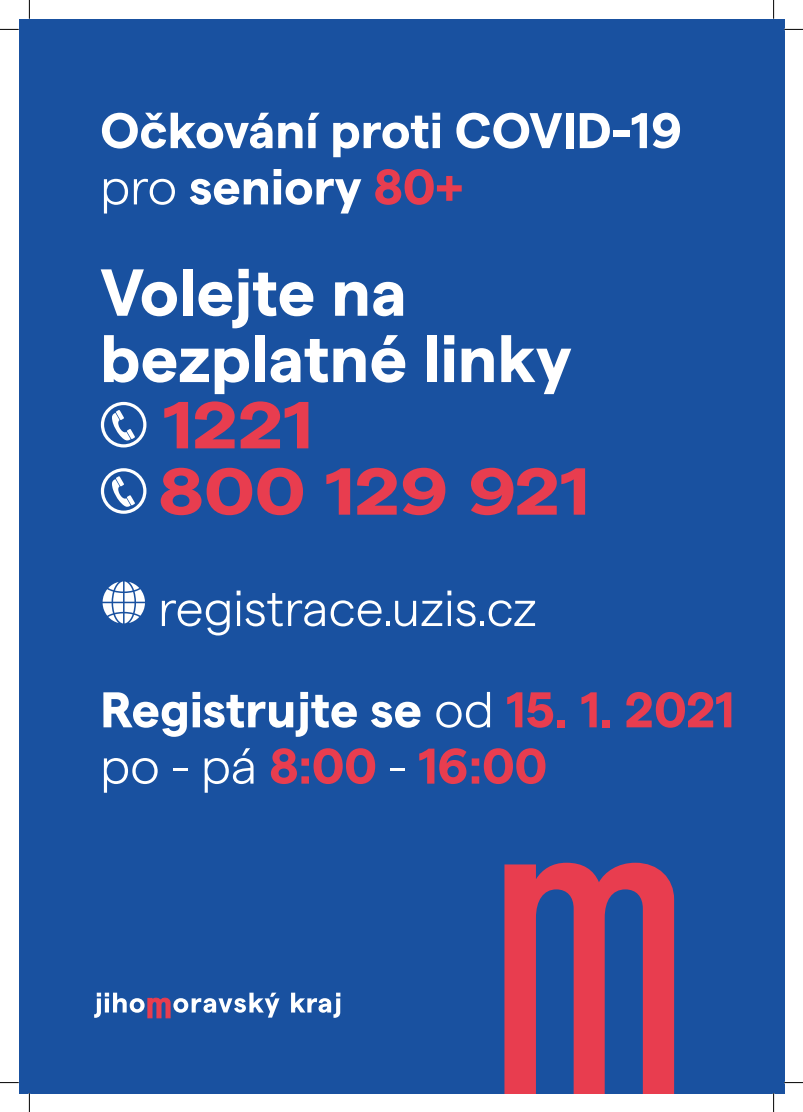
<style>
.page{position:relative;width:803px;height:1112px;background:#fff}
.page>*{position:absolute;margin:0;border:0;box-sizing:border-box;transform-origin:0 0}
.t1{font:700 66.25px/66.2px "Matter SQ";color:#fff}
.t2{font:700 66.25px/66.2px "Matter SQ";color:#e83d4f;scale:1.18 1}
.t3{font:300 50px/101.2px "Matter SQ";color:#fff}
.t4{font:700 50px/56.2px "Matter SQ";color:#fff}
.t5{font:700 50px "Matter SQ";color:#e83d4f}
.s1{font-weight:300}
.s2{color:#e83d4f}
.s3{font-weight:700}
.s4{font-weight:700;color:#e83d4f}
.s5{font-weight:300;color:#fff}
</style>
<div class="page">
<div style="left:19px;top:19px;width:765px;height:1073px;background:#1951a0"></div>
<svg style="left:504px;top:862px;width:170px;height:230px;fill:#e83d4f"></svg>
<svg style="left:94px;top:992px;width:185px;height:25px"></svg>
<svg style="left:291px;top:992px;width:49px;height:25px"></svg>
<svg style="left:100px;top:401px;width:47px;height:47px"></svg>
<div style="left:101px;top:402px;width:45px;height:45px;border:3px solid #fff;border-radius:50%"></div>
<svg style="left:112px;top:410px;width:23px;height:31px"></svg>
<svg style="left:100px;top:468px;width:47px;height:46px"></svg>
<div style="left:101px;top:468px;width:45px;height:45px;border:3px solid #fff;border-radius:50%"></div>
<svg style="left:112px;top:476px;width:23px;height:31px"></svg>
<svg style="left:103px;top:581px;width:42px;height:42px"></svg>
<svg style="left:0;top:29px;width:19px;height:1px"></svg>
<svg style="left:784px;top:29px;width:19px;height:1px"></svg>
<svg style="left:0;top:1082px;width:19px;height:1px"></svg>
<svg style="left:784px;top:1081px;width:19px;height:2px"></svg>
<svg style="left:29px;top:0;width:1px;height:19px"></svg>
<svg style="left:29px;top:1092px;width:1px;height:19px"></svg>
<svg style="left:773px;top:0;width:1px;height:19px"></svg>
<svg style="left:773px;top:1092px;width:1px;height:19px"></svg>
<p class="t4" style="left:100px;top:98px;width:583px">Očkování proti COVID-19 <span class="s1">pro</span> seniory <span class="s2">80+</span></p>
<h1 class="t1" style="left:100px;top:253px;width:473px">Volejte na bezplatné linky</h1>
<h1 class="t2" style="left:158px;top:386px;width:367px">1221<br>800 129 921</h1>
<p class="t3" style="left:100px;top:553px;width:636px;text-indent:58px">registrace.uzis.cz<br><span class="s3">Registrujte se</span> od <span class="s4">15. 1. 2021</span></p>
<p class="t5" style="left:100px;top:728px;width:448px"><span class="s5">po - pá</span> 8:00 <span class="s5">-</span> 16:00</p>
</div>
